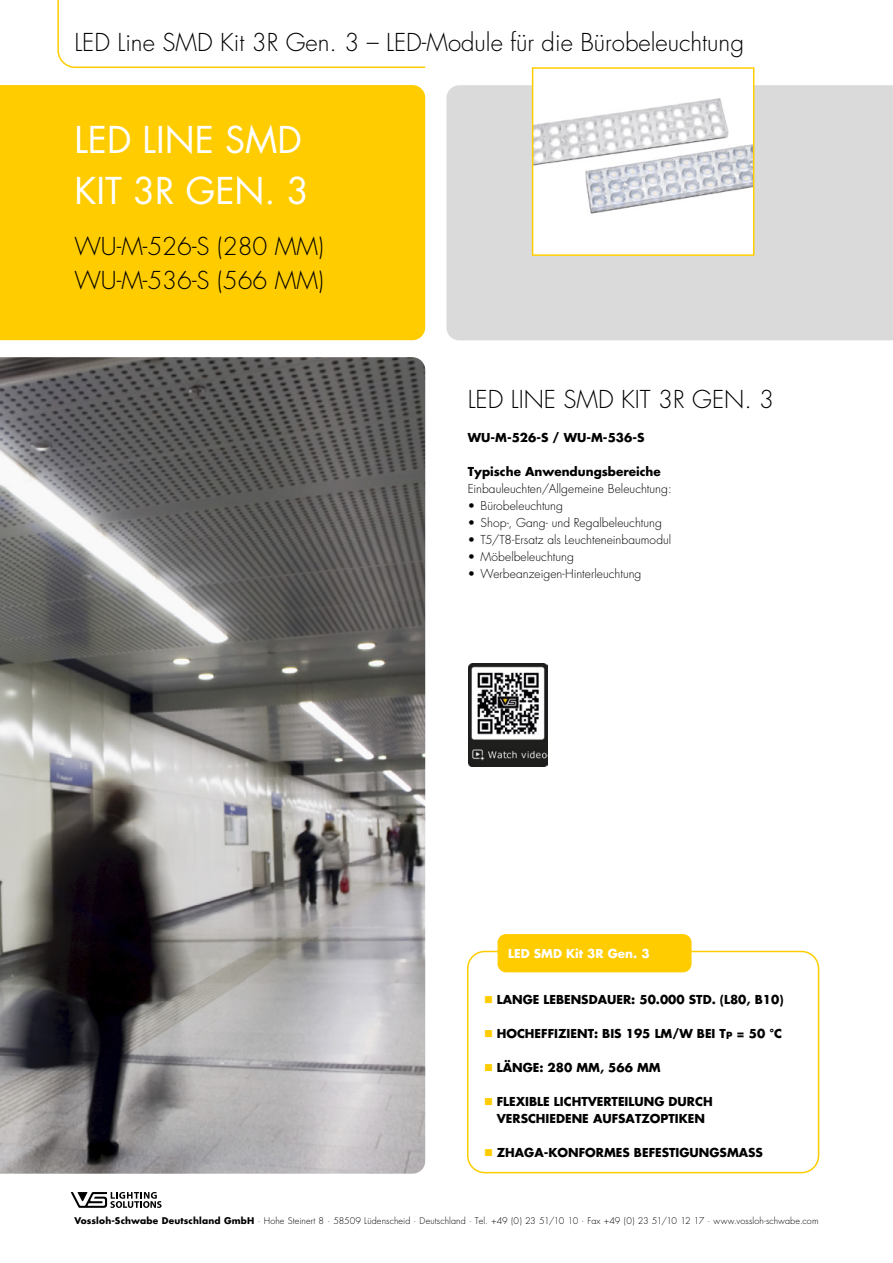
<style>
.page{position:relative;width:893px;height:1263px;background:#fff}
.page>*{position:absolute;margin:0;border:0;box-sizing:border-box;transform-origin:0 0}
.A_Headline_25_pt_Ver{font:36px/51px "Futura";color:#fff}
.A_Sub-Head_schwarz{font:300 24px/34px "Futura";color:#000}
.A_Kopfzeile{font:300 24px "Futura";color:#000}
.A_Subline{font:700 12px/17px "Futura";color:#000}
.A_Body_Text{font:300 12px "Futura";letter-spacing:.005em;color:#000}
.A_Zwischen-Head_weiß{font:700 12px "Futura";color:#fff}
.t1{font:300 9px "Futura";letter-spacing:.01em;color:#000}
.s1{font-weight:700}
</style>
<div class="page">
<div style="left:0;top:85px;width:425px;height:255px;background:#fc0"></div>
<div style="left:446px;top:85px;width:447px;height:255px;background:#dadada"></div>
<svg style="left:71px;top:1192px;width:91px;height:16px"></svg>
<div style="left:467px;top:951px;width:352px;height:222px;border:2px solid #fc0;border-radius:17px"></div>
<div style="left:497px;top:934px;width:195px;height:38px;background:#fc0;border-radius:9px"></div>
<div style="left:533px;top:68px;width:221px;height:187px;background:#fff"></div>
<img style="left:535px;top:98px;width:216px;height:116px">
<div style="left:532px;top:67px;width:222px;height:189px;border:2px solid #fc0"></div>
<svg style="left:57px;top:0;width:369px;height:68px"></svg>
<img style="left:0;top:357px;width:425px;height:817px">
<img style="left:468px;top:663px;width:79px;height:103px">
<p class="A_Kopfzeile" style="left:74px;top:27px;width:671px">LED Line SMD Kit 3R Gen. 3 – LED-Module für die Bürobeleuchtung</p>
<p class="A_Headline_25_pt_Ver" style="left:74px;top:115px;width:236px">LED LINE SMD<br>KIT 3R GEN. 3</p>
<p class="A_Sub-Head_schwarz" style="left:74px;top:230px;width:251px">WU-M-526-S (280 MM)<br>WU-M-536-S (566 MM)</p>
<p class="A_Sub-Head_schwarz" style="left:468px;top:383px;width:308px">LED LINE SMD KIT 3R GEN. 3</p>
<p class="A_Subline" style="left:468px;top:429px;width:178px">WU-M-526-S / WU-M-536-S</p>
<p class="A_Subline" style="left:468px;top:463px;width:195px">Typische Anwendungsbereiche</p>
<p class="A_Body_Text" style="left:468px;top:482px;width:205px">Einbauleuchten/Allgemeine Beleuchtung:</p>
<p class="A_Body_Text" style="left:468px;top:499px;width:97px">• Bürobeleuchtung</p>
<p class="A_Body_Text" style="left:468px;top:516px;width:196px">• Shop-, Gang- und Regalbeleuchtung</p>
<p class="A_Body_Text" style="left:468px;top:533px;width:205px">• T5/T8-Ersatz als Leuchteneinbaumodul</p>
<p class="A_Body_Text" style="left:468px;top:550px;width:108px">• Möbelbeleuchtung</p>
<p class="A_Body_Text" style="left:468px;top:567px;width:175px">• Werbeanzeigen-Hinterleuchtung</p>
<p class="A_Zwischen-Head_weiß" style="left:508px;top:945px;width:143px">LED SMD Kit 3R Gen. 3</p>
<p class="A_Subline" style="left:497px;top:990px;width:288px">LANGE LEBENSDAUER: 50.000 STD. (L80, B10)</p>
<p class="A_Subline" style="left:497px;top:1024px;width:287px">HOCHEFFIZIENT: BIS 195 LM/W BEI T<sub>P</sub> = 50 °C</p>
<p class="A_Subline" style="left:497px;top:1058px;width:165px">LÄNGE: 280 MM, 566 MM</p>
<p class="A_Subline" style="left:497px;top:1092px;width:217px">FLEXIBLE LICHTVERTEILUNG DURCH<br>VERSCHIEDENE AUFSATZOPTIKEN</p>
<p class="A_Subline" style="left:497px;top:1143px;width:268px">ZHAGA-KONFORMES BEFESTIGUNGSMASS</p>
<p class="t1" style="left:74px;top:1216px;width:746px"><span class="s1">Vossloh-Schwabe Deutschland GmbH</span> · Hohe Steinert 8 · 58509 Lüdenscheid · Deutschland · Tel. +49 (0) 23 51/10 10 · Fax +49 (0) 23 51/10 12 17 · www.vossloh-schwabe.com</p>
</div>
